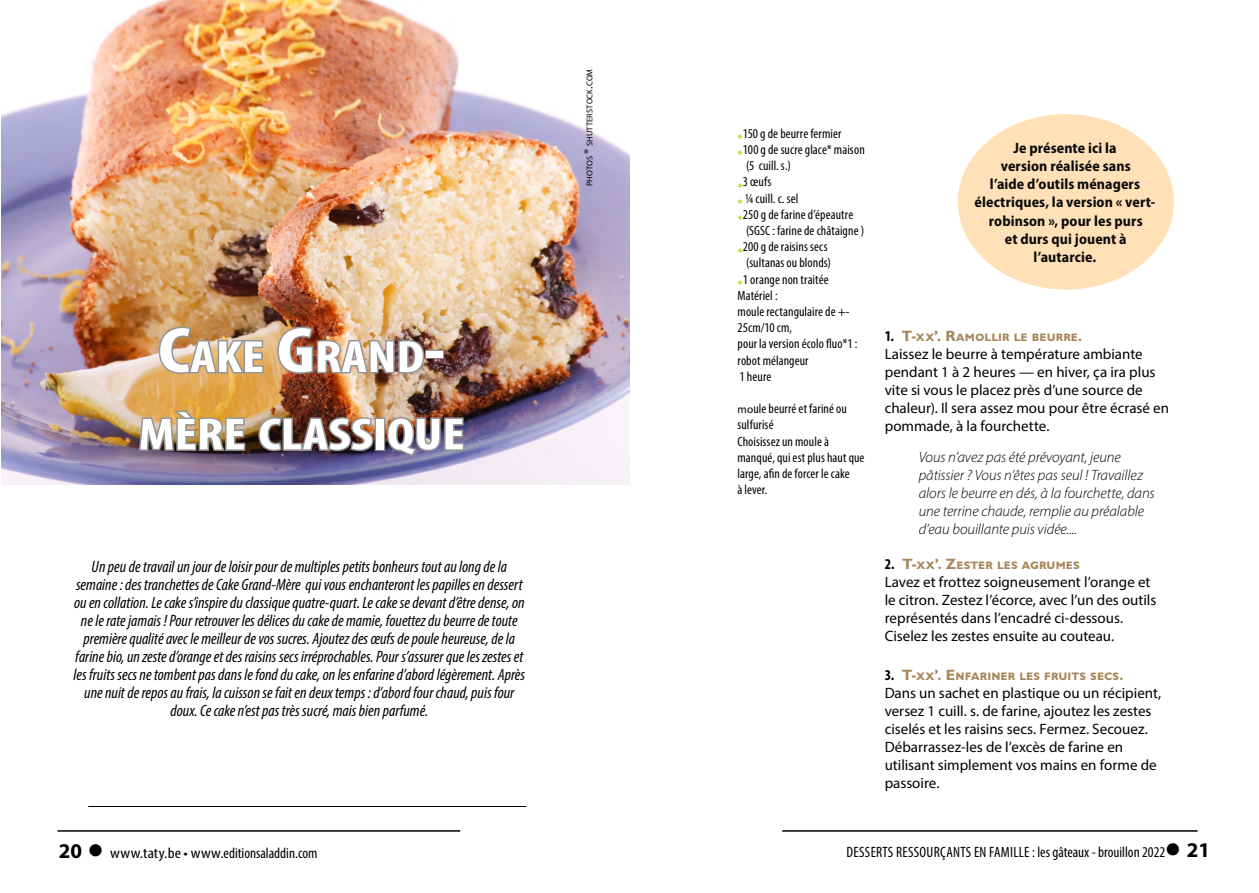
<style>
.page{position:relative;width:1259px;height:893px;background:#fff}
.page>*{position:absolute;margin:0;border:0;box-sizing:border-box;transform-origin:0 0}
.h22{font:700 condensed 45.15px/77.4px "Myriad Pro";color:#fff;text-align:center;scale:1.25 1}
.summc{font:italic condensed 16.5px/18px "Myriad Pro";color:#000;text-align:center}
.t1{font:15px/18px "Myriad Pro";color:#000}
.inlayr{font:italic 300 15px/18px "Myriad Pro";letter-spacing:-.005em;color:#000}
.t2{font:700 semi-condensed 15px/18px "Myriad Pro";letter-spacing:.005em;color:#000;text-align:center}
.t3{font:condensed 15px "Myriad Pro";color:#000}
.t4{font:condensed 15px "Myriad Pro";color:#000;scale:1.15 1}
.produits0{font:condensed 13.5px/16.2px "Myriad Pro";letter-spacing:.01em;color:#000}
.legend{font:8.4px "Myriad Pro";letter-spacing:.01em;color:#000}
.s1{font-size:64.5px}
.s2{font-size:12px}
.s3{font-size:21px;color:#d3df3f}
.s4{font-stretch:normal;font-size:11.25px}
.s5{font-weight:700;font-stretch:condensed}
.s6{font-family:"Gill Sans MT Pro";font-weight:700;color:#a7865b}
.s7{font-weight:700;font-stretch:normal;font-size:21px}
</style>
<div class="page">
<hr style="left:58px;top:830px;width:402px;height:2px;background:#000">
<hr style="left:782px;top:830px;width:415px;height:2px;background:#000">
<img style="left:2px;top:0;width:627px;height:485px">
<img style="left:157px;top:325px;width:108px;height:50px">
<img style="left:279px;top:325px;width:147px;height:50px">
<div style="left:425px;top:350px;width:19px;height:9px;border:3px solid #939598"></div>
<img style="left:137px;top:408px;width:110px;height:45px">
<img style="left:257px;top:416px;width:118px;height:37px">
<div style="left:375px;top:417px;width:10px;height:34px;border:3px solid #939598"></div>
<img style="left:385px;top:416px;width:81px;height:42px">
<hr style="left:88px;top:806px;width:438px;height:1px;background:#000">
<div style="left:958px;top:114px;width:216px;height:176px;background:#ffdfb4;border-radius:50%"></div>
<p class="h22" style="left:139px;top:317px;width:262px"><span class="s1">C</span>AKE <span class="s1">G</span>RAND<span class="s1">-<br></span>MÈRE CLASSIQUE</p>
<p class="summc" style="left:74px;top:557px;width:453px">Un peu de travail un jour de loisir pour de multiples petits bonheurs tout au long de la semaine : des tranchettes de Cake Grand-Mère qui vous enchanteront les papilles en dessert ou en collation. Le cake s’inspire du classique quatre-quart. Le cake se devant d’être dense, on ne le rate jamais ! Pour retrouver les délices du cake de mamie, fouettez du beurre de toute première qualité avec le meilleur de vos sucres. Ajoutez des œufs de poule heureuse, de la farine bio, un zeste d’orange et des raisins secs irréprochables. Pour s’assurer que les zestes et les fruits secs ne tombent pas dans le fond du cake, on les enfarine d’abord légèrement. Après une nuit de repos au frais, la cuisson se fait en deux temps : d’abord four chaud, puis four doux. Ce cake n’est pas très sucré, mais bien parfumé.</p>
<p class="legend" style="left:584px;top:186px;width:119px;rotate:-90deg">photos <span class="s2">®</span> shutterstock<span class="s2">.</span>com</p>
<p class="produits0" style="left:737px;top:125px;width:105px"><span class="s3">•</span>150 g de beurre fermier</p>
<p class="produits0" style="left:746px;top:141px;width:120px;text-indent:-9px"><span class="s3">•</span>100 g de sucre glace* maison (5 cuill. s.)</p>
<p class="produits0" style="left:737px;top:174px;width:35px"><span class="s3">•</span>3 œufs</p>
<p class="produits0" style="left:737px;top:190px;width:62px"><span class="s3">•</span> ¼ cuill. c. sel</p>
<p class="produits0" style="left:746px;top:206px;width:120px;text-indent:-9px"><span class="s3">•</span>250 g de farine d’épeautre (SGSC : farine de châtaigne )</p>
<p class="produits0" style="left:737px;top:238px;width:95px;text-align:right"><span class="s3">•</span>200 g de raisins secs (sultanas ou blonds)</p>
<p class="produits0" style="left:737px;top:271px;width:93px"><span class="s3">•</span>1 orange non traitée</p>
<p class="produits0" style="left:737px;top:287px;width:121px">Matériel :<br>moule rectangulaire de +-<br>25cm/10 cm,<br>pour la version écolo fluo*1 : robot mélangeur<br>1 heure</p>
<p class="produits0" style="left:737px;top:400px;width:128px"><span class="s4">mo</span>ule beurréet fariné ou sulfurisé<br>Choisissez un moule à manqué, qui est plus haut que large, afin de forcer le cake<br>à lever.</p>
<p class="t2" style="left:974px;top:139px;width:182px">Je présente ici la<br>version réalisée sans<br>l’aide d’outils ménagers électriques, la version « vert&shy;robinson », pour les purs<br>et durs qui jouent à l’autarcie.</p>
<p class="t1" style="left:884px;top:327px;width:286px"><span class="s5">1.</span> <span class="s6">T-xx’. Ramollir le beurre.<br></span>Laissez le beurre à température ambiante pendant 1 à 2 heures — en hiver, ça ira plus vite si vous le placez près d’une source de chaleur). Il sera assez mou pour être écrasé en pommade, à la fourchette.</p>
<p class="inlayr" style="left:918px;top:448px;width:237px">Vous n’avez pas été prévoyant, jeune pâtissier ? Vous n’êtes pas seul ! Travaillez alors le beurre en dés, à la fourchette, dans une terrine chaude, remplie au préalable d’eau bouillante puis vidée....</p>
<p class="t1" style="left:884px;top:555px;width:273px"><span class="s5">2.</span> <span class="s6">T-xx’. Zester les agrumes<br></span>Lavez et frottez soigneusement l’orange et le citron. Zestez l’écorce, avec l’un des outils représentés dans l’encadré ci-dessous.<br>Ciselez les zestes ensuite au couteau.</p>
<p class="t1" style="left:884px;top:665px;width:278px"><span class="s5">3.</span> <span class="s6">T-xx’. Enfariner les fruits secs.<br></span>Dans un sachet en plastique ou un récipient, versez 1 cuill. s. de farine, ajoutez les zestes ciselés et les raisins secs. Fermez. Secouez.<br>Débarrassez-les de l’excès de farine en utilisant simplement vos mains en forme de passoire.</p>
<p class="t4" style="left:59px;top:844px;width:226px"><span class="s7">20</span> ● www.taty.be • www.editionsaladdin.com</p>
<p class="t3" style="left:846px;top:843px;width:365px">DESSERTS RESSOURÇANTS EN FAMILLE : les gâteaux - brouillon 2022● <span class="s7">21</span></p>
</div>
